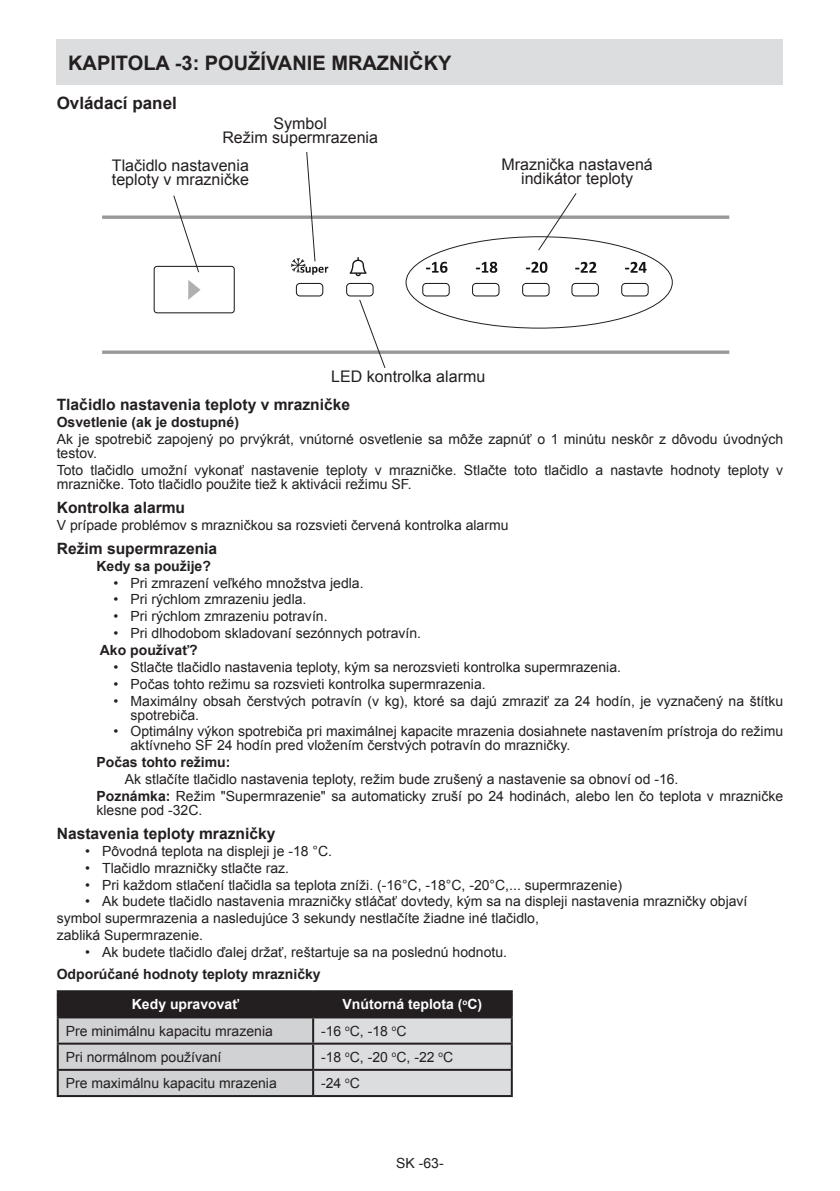
<style>
.page{position:relative;width:840px;height:1191px;background:#fff}
.page>*{position:absolute;margin:0;border:0;box-sizing:border-box;transform-origin:0 0}
.BASLIK_1{font:700 20px "Arial";color:#231f20}
.BASLIK_2{font:700 17px "Arial";color:#231f20}
.paragraf_yazi{font:16px/14px "Arial";color:#231f20}
.BASLIK_3{font:700 15.6px "Arial";color:#231f20}
.Madde_noktali{font:14px/14px "Arial";color:#231f20}
.paragraf_yazi-2{font:14px/14px "Arial";color:#231f20}
.Tablo_yazi{font:14px "Arial";color:#231f20}
.Paragraf_Baslik{font:700 14px "Arial";color:#231f20}
.Tablo_yazi-2{font:700 14px "Arial";color:#fff}
.paragraf_yazi-3{font:700 14px "Arial";color:#231f20}
.s1{font-weight:700}
</style>
<div class="page">
<div style="left:57px;top:40px;width:725px;height:45px;background:#dcdddf"></div>
<svg style="left:102px;top:215px;width:627px;height:4px"></svg>
<svg style="left:102px;top:350px;width:627px;height:4px"></svg>
<svg style="left:154px;top:152px;width:494px;height:216px"></svg>
<svg style="left:59px;top:992px;width:451px;height:103px;background:#a5a5a7"></svg>
<hr style="left:57px;top:990px;width:256px;height:2px;background:#231f20">
<hr style="left:57px;top:992px;width:2px;height:24px;background:#231f20">
<hr style="left:313px;top:990px;width:199px;height:2px;background:#231f20">
<hr style="left:312px;top:992px;width:2px;height:24px;background:#231f20">
<hr style="left:510px;top:992px;width:2px;height:24px;background:#231f20">
<hr style="left:57px;top:1016px;width:256px;height:2px;background:#231f20">
<hr style="left:57px;top:1018px;width:2px;height:24px;background:#231f20">
<hr style="left:313px;top:1016px;width:199px;height:2px;background:#231f20">
<hr style="left:312px;top:1018px;width:2px;height:24px;background:#231f20">
<hr style="left:510px;top:1018px;width:2px;height:24px;background:#231f20">
<hr style="left:57px;top:1042px;width:256px;height:2px;background:#231f20">
<hr style="left:57px;top:1044px;width:2px;height:24px;background:#231f20">
<hr style="left:313px;top:1042px;width:199px;height:2px;background:#231f20">
<hr style="left:312px;top:1044px;width:2px;height:24px;background:#231f20">
<hr style="left:510px;top:1044px;width:2px;height:24px;background:#231f20">
<hr style="left:57px;top:1068px;width:256px;height:2px;background:#231f20">
<hr style="left:57px;top:1070px;width:2px;height:25px;background:#231f20">
<hr style="left:313px;top:1068px;width:199px;height:2px;background:#231f20">
<hr style="left:312px;top:1070px;width:2px;height:25px;background:#231f20">
<hr style="left:510px;top:1070px;width:2px;height:25px;background:#231f20">
<hr style="left:57px;top:1095px;width:256px;height:2px;background:#231f20">
<hr style="left:313px;top:1095px;width:199px;height:2px;background:#231f20">
<p class="BASLIK_1" style="left:68px;top:49px;width:384px">KAPITOLA -3: POUŽÍVANIE MRAZNIČKY</p>
<p class="BASLIK_2" style="left:57px;top:91px;width:122px">Ovládací panel</p>
<p class="paragraf_yazi" style="left:273px;top:116px;width:55px">Symbol</p>
<p class="paragraf_yazi" style="left:222px;top:130px;width:157px">Režim supermrazenia</p>
<p class="paragraf_yazi" style="left:112px;top:159px;width:138px">Tlačidlo nastavenia teploty v mrazničke</p>
<p class="paragraf_yazi" style="left:501px;top:157px;width:153px">Mraznička nastavená</p>
<p class="paragraf_yazi" style="left:521px;top:171px;width:114px">indikátor teploty</p>
<p class="paragraf_yazi" style="left:331px;top:369px;width:155px">LED kontrolka alarmu</p>
<p class="BASLIK_3" style="left:57px;top:394px;width:295px">Tlačidlo nastavenia teploty v mrazničke</p>
<p class="paragraf_yazi-3" style="left:57px;top:412px;width:184px">Osvetlenie (ak je dostupné)</p>
<p class="paragraf_yazi-2" style="left:57px;top:432px;width:727px">Ak je spotrebič zapojený po prvýkrát, vnútorné osvetlenie sa môže zapnúť o 1 minútu neskôr z dôvodu úvodných testov.</p>
<p class="paragraf_yazi-2" style="left:57px;top:463px;width:727px">Toto tlačidlo umožní vykonať nastavenie teploty v mrazničke. Stlačte toto tlačidlo a nastavte hodnoty teploty v mrazničke. Toto tlačidlo použite tiež k aktivácii režimu SF.</p>
<p class="BASLIK_3" style="left:57px;top:496px;width:130px">Kontrolka alarmu</p>
<p class="paragraf_yazi-2" style="left:57px;top:518px;width:453px">V prípade problémov s mrazničkou sa rozsvieti červená kontrolka alarmu</p>
<p class="BASLIK_3" style="left:57px;top:537px;width:162px">Režim supermrazenia</p>
<p class="Paragraf_Baslik" style="left:96px;top:556px;width:116px">Kedy sa použije?</p>
<p class="Madde_noktali" style="left:113px;top:575px;width:251px">• Pri zmrazení veľkého množstva jedla.</p>
<p class="Madde_noktali" style="left:113px;top:592px;width:194px">• Pri rýchlom zmrazeniu jedla.</p>
<p class="Madde_noktali" style="left:113px;top:609px;width:215px">• Pri rýchlom zmrazeniu potravín.</p>
<p class="Madde_noktali" style="left:113px;top:626px;width:309px">• Pri dlhodobom skladovaní sezónnych potravín.</p>
<p class="Paragraf_Baslik" style="left:100px;top:640px;width:99px">Ako používať?</p>
<p class="Madde_noktali" style="left:113px;top:660px;width:508px">• Stlačte tlačidlo nastavenia teploty, kým sa nerozsvieti kontrolka supermrazenia.</p>
<p class="Madde_noktali" style="left:113px;top:676px;width:373px">• Počas tohto režimu sa rozsvieti kontrolka supermrazenia.</p>
<p class="Madde_noktali" style="left:130px;top:693px;width:653px;text-indent:-17px">• Maximálny obsah čerstvých potravín (v kg), ktoré sa dajú zmraziť za 24 hodín, je vyznačený na štítku spotrebiča.</p>
<p class="Madde_noktali" style="left:130px;top:724px;width:653px;text-indent:-17px">• Optimálny výkon spotrebiča pri maximálnej kapacite mrazenia dosiahnete nastavením prístroja do režimu aktívneho SF 24 hodín pred vložením čerstvých potravín do mrazničky.</p>
<p class="Paragraf_Baslik" style="left:96px;top:752px;width:135px">Počas tohto režimu:</p>
<p class="paragraf_yazi-2" style="left:125px;top:772px;width:555px">Ak stlačíte tlačidlo nastavenia teploty, režim bude zrušený a nastavenie sa obnoví od -16.</p>
<p class="paragraf_yazi-2" style="left:96px;top:789px;width:687px"><span class="s1">Poznámka:</span> Režim "Supermrazenie" sa automaticky zruší po 24 hodinách, alebo len čo teplota v mrazničke klesne pod -32C.</p>
<p class="BASLIK_3" style="left:57px;top:822px;width:220px">Nastavenia teploty mrazničky</p>
<p class="Madde_noktali" style="left:85px;top:844px;width:248px">• Pôvodná teplota na displeji je -18 °C.</p>
<p class="Madde_noktali" style="left:85px;top:860px;width:205px">• Tlačidlo mrazničky stlačte raz.</p>
<p class="Madde_noktali" style="left:85px;top:877px;width:538px">• Pri každom stlačení tlačidla sa teplota zníži. (-16°C, -18°C, -20°C,... supermrazenie)</p>
<p class="Madde_noktali" style="left:85px;top:894px;width:663px">• Ak budete tlačidlo nastavenia mrazničky stláčať dovtedy, kým sa na displeji nastavenia mrazničky objaví</p>
<p class="paragraf_yazi-2" style="left:57px;top:911px;width:483px">symbol supermrazenia a nasledujúce 3 sekundy nestlačíte žiadne iné tlačidlo,</p>
<p class="paragraf_yazi-2" style="left:57px;top:928px;width:148px">zabliká Supermrazenie.</p>
<p class="Madde_noktali" style="left:85px;top:945px;width:423px">• Ak budete tlačidlo ďalej držať, reštartuje sa na poslednú hodnotu.</p>
<p class="Paragraf_Baslik" style="left:57px;top:964px;width:265px">Odporúčané hodnoty teploty mrazničky</p>
<p class="Tablo_yazi-2" style="left:132px;top:994px;width:109px">Kedy upravovať</p>
<p class="Tablo_yazi-2" style="left:342px;top:994px;width:141px">Vnútorná teplota (<sup>o</sup>C)</p>
<p class="Tablo_yazi" style="left:66px;top:1021px;width:208px">Pre minimálnu kapacitu mrazenia</p>
<p class="Tablo_yazi" style="left:321px;top:1021px;width:87px">-16 <sup>o</sup>C, -18 <sup>o</sup>C</p>
<p class="Tablo_yazi" style="left:66px;top:1047px;width:157px">Pri normálnom používaní</p>
<p class="Tablo_yazi" style="left:321px;top:1047px;width:133px">-18 <sup>o</sup>C, -20 <sup>o</sup>C, -22 <sup>o</sup>C</p>
<p class="Tablo_yazi" style="left:66px;top:1073px;width:212px">Pre maximálnu kapacitu mrazenia</p>
<p class="Tablo_yazi" style="left:321px;top:1073px;width:40px">-24 <sup>o</sup>C</p>
<p class="Madde_noktali" style="left:396px;top:1155px;width:49px">SK -63-</p>
</div>
